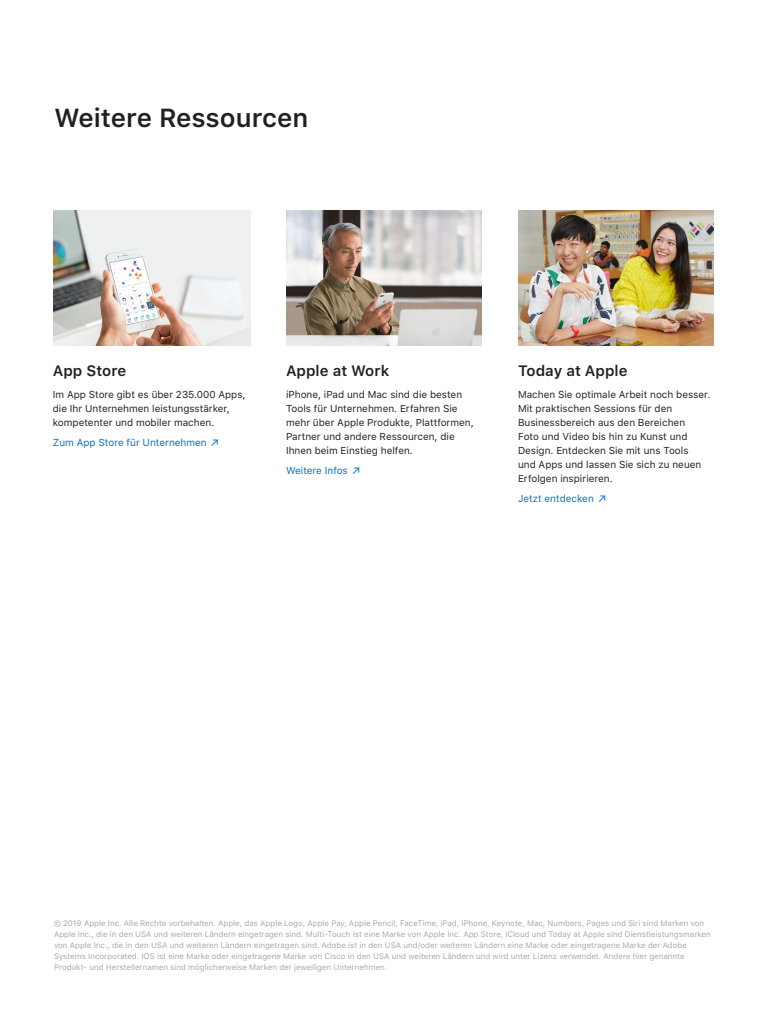
<style>
.page{position:relative;width:768px;height:1024px;background:#fff}
.page>*{position:absolute;margin:0;border:0;box-sizing:border-box;transform-origin:0 0}
.Page_Heading{font:600 26px "SF Pro Text";color:#231f20}
.Subheading{font:600 15px "SF Pro Text";color:#231f20}
.Body_Indent{font:10px/14px "SF Pro Text";color:#231f20}
.Body_Indent-2{font:10px "SF Pro Text";color:#0070c9}
.Copyright{font:8px/11px "SF Pro Text";color:#a8a9ad}
.s1{font-size:12px}
</style>
<div class="page">
<img style="left:54px;top:210px;width:196px;height:135px">
<img style="left:286px;top:210px;width:196px;height:135px">
<img style="left:518px;top:210px;width:196px;height:135px">
<p class="Page_Heading" style="left:54px;top:99px;width:256px">Weitere Ressourcen</p>
<p class="Subheading" style="left:53px;top:360px;width:75px">App Store</p>
<p class="Body_Indent" style="left:53px;top:387px;width:194px">Im App Store gibt es über 235.000 Apps, die Ihr Unternehmen leistungsstärker, kompetenter und mobiler machen.</p>
<p class="Body_Indent-2" style="left:53px;top:435px;width:169px">Zum App Store für Unternehmen <span class="s1">↗</span></p>
<p class="Subheading" style="left:286px;top:360px;width:105px">Apple at Work</p>
<p class="Body_Indent" style="left:286px;top:387px;width:189px">iPhone, iPad und Mac sind die besten Tools für Unternehmen. Erfahren Sie mehr über Apple Produkte, Plattformen, Partner und andere Ressourcen, die Ihnen beim Einstieg helfen.</p>
<p class="Body_Indent-2" style="left:286px;top:463px;width:77px">Weitere Infos <span class="s1">↗</span></p>
<p class="Subheading" style="left:518px;top:360px;width:111px">Today at Apple</p>
<p class="Body_Indent" style="left:518px;top:387px;width:194px">Machen Sie optimale Arbeit noch besser.<br>Mit praktischen Sessions für den Businessbereich aus den Bereichen<br>Foto und Video bis hin zu Kunst und Design. Entdecken Sie mit uns Tools<br>und Apps und lassen Sie sich zu neuen Erfolgen inspirieren.</p>
<p class="Body_Indent-2" style="left:518px;top:491px;width:91px">Jetzt entdecken <span class="s1">↗</span></p>
<p class="Copyright" style="left:54px;top:918px;width:658px">© 2019 Apple Inc. Alle Rechte vorbehalten. Apple, das Apple Logo, Apple Pay, Apple Pencil, FaceTime, iPad, iPhone, Keynote, Mac, Numbers, Pages und Siri sind Marken von Apple Inc., die in den USA und weiteren Ländern eingetragen sind. Multi-Touch ist eine Marke von Apple Inc. App Store, iCloud und Today at Apple sind Dienstleistungsmarken von Apple Inc., die in den USA und weiteren Ländern eingetragen sind. Adobe ist in den USA und/oder weiteren Ländern eine Marke oder eingetragene Marke der Adobe Systems Incorporated. IOS ist eine Marke oder eingetragene Marke von Cisco in den USA und weiteren Ländern und wird unter Lizenz verwendet. Andere hier genannte Produkt- und Herstellernamen sind möglicherweise Marken der jeweiligen Unternehmen.</p>
</div>
